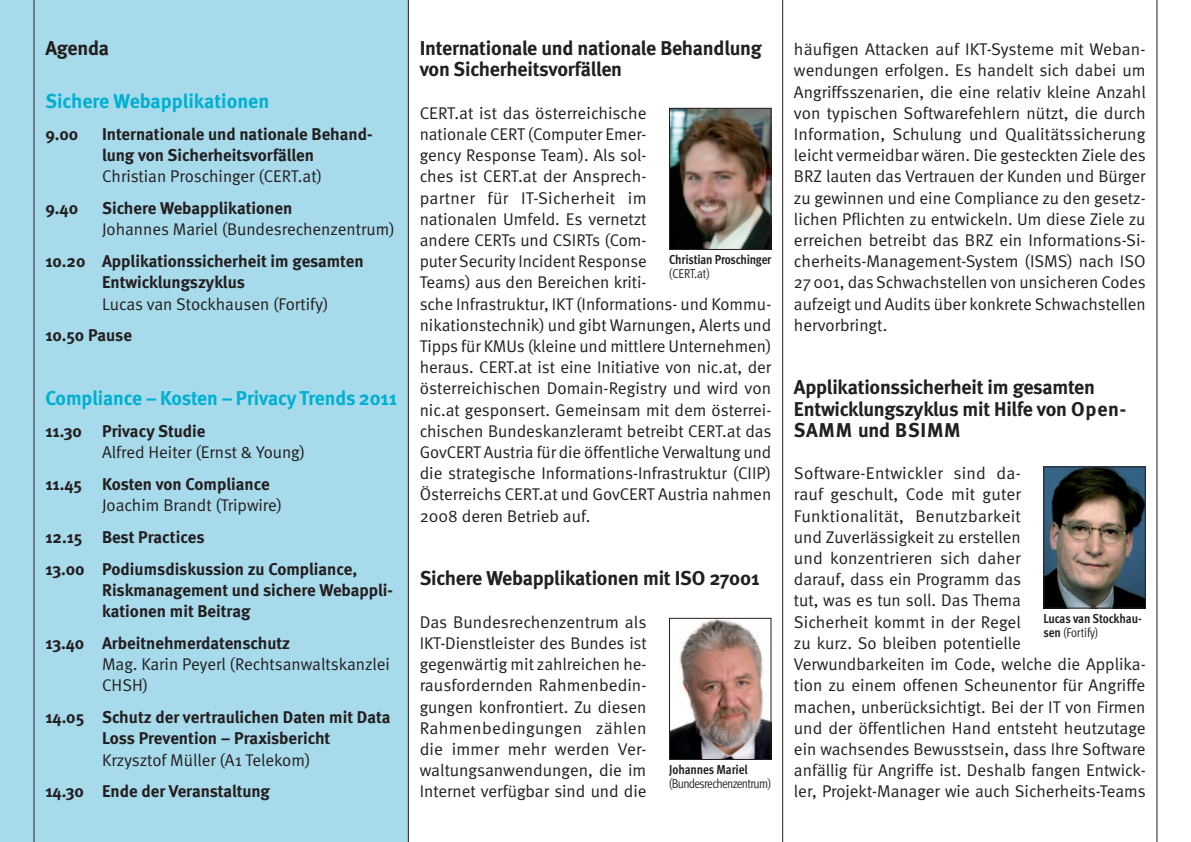
<style>
.page{position:relative;width:1191px;height:842px;background:#fff}
.page>*{position:absolute;margin:0;border:0;box-sizing:border-box;transform-origin:0 0}
.body_subt{font:700 20px/21.2px "Meta";letter-spacing:-.01em;color:#231f20}
.agenda_bold{font:700 20px "Meta";letter-spacing:-.005em;color:#00b0d1}
.agenda_titel{font:700 20px "Meta";letter-spacing:-.01em;color:#231f20}
.body{font:17px/21.2px "Meta Normal";color:#231f20;text-align:justify}
.referent_im_text{font:17px/21.2px "Meta Normal";color:#231f20}
.agenda_bold-2{font:700 17px/21.2px "Meta";color:#231f20}
.agenda_referent{font:17px/21.2px "Meta Normal";color:#231f20}
.t1{font:700 13px/14px "Meta Cond";letter-spacing:-.015em;color:#231f20}
.t2{font:13px/14px "Meta Cond Normal";letter-spacing:-.05em;color:#231f20}
.s1{font-family:"Meta Cond Normal";font-weight:400}
.s2{font-family:"Meta Cond";font-weight:700}
</style>
<div class="page">
<div style="left:0;top:0;width:408px;height:842px;background:#a7daea"></div>
<hr style="left:34px;top:0;width:1px;height:842px;background:#231f20">
<hr style="left:408px;top:0;width:1px;height:842px;background:#231f20">
<hr style="left:782px;top:0;width:1px;height:842px;background:#231f20">
<hr style="left:1156px;top:0;width:1px;height:842px;background:#231f20">
<img style="left:671px;top:620px;width:98px;height:138px">
<div style="left:669px;top:618px;width:102px;height:142px;border:1px solid #231f20"></div>
<img style="left:671px;top:110px;width:98px;height:138px">
<div style="left:669px;top:108px;width:102px;height:142px;border:1px solid #231f20"></div>
<img style="left:1045px;top:469px;width:98px;height:137px">
<div style="left:1043px;top:467px;width:102px;height:141px;border:1px solid #231f20"></div>
<p class="agenda_titel" style="left:45px;top:36px;width:65px">Agenda</p>
<p class="agenda_bold" style="left:45px;top:89px;width:225px">Sichere Webapplikationen</p>
<p class="agenda_bold-2" style="left:45px;top:123px;width:35px">9.00</p>
<p class="agenda_bold-2" style="left:102px;top:123px;width:272px">Internationale und nationale Behand&shy;lung von Sicherheitsvorfällen</p>
<p class="agenda_referent" style="left:102px;top:166px;width:221px">Christian Proschinger (CERT.at)</p>
<p class="agenda_bold-2" style="left:45px;top:198px;width:34px">9.40</p>
<p class="agenda_bold-2" style="left:102px;top:198px;width:192px">Sichere Webapplikationen</p>
<p class="agenda_referent" style="left:102px;top:219px;width:294px">Johannes Mariel (Bundesrechenzentrum)</p>
<p class="agenda_bold-2" style="left:102px;top:251px;width:263px;text-indent:-57px">10.20 Applikationssicherheit im gesamten<br>Entwicklungszyklus</p>
<p class="agenda_referent" style="left:102px;top:293px;width:228px">Lucas van Stockhausen (Fortify)</p>
<p class="agenda_bold-2" style="left:45px;top:325px;width:88px">10.50 Pause</p>
<p class="agenda_bold" style="left:45px;top:386px;width:353px">Compliance – Kosten – Privacy Trends 2011</p>
<p class="agenda_bold-2" style="left:45px;top:420px;width:162px">11.30 Privacy Studie</p>
<p class="agenda_referent" style="left:102px;top:441px;width:205px">Alfred Heiter (Ernst &amp; Young)</p>
<p class="agenda_bold-2" style="left:45px;top:473px;width:226px">11.45 Kosten von Compliance</p>
<p class="agenda_referent" style="left:102px;top:494px;width:182px">Joachim Brandt (Tripwire)</p>
<p class="agenda_bold-2" style="left:45px;top:526px;width:161px">12.15 Best Practices</p>
<p class="agenda_bold-2" style="left:102px;top:558px;width:292px;text-indent:-57px">13.00 Podiumsdiskussion zu Compliance,<br>Riskmanagement und sichere Webappli&shy;kationen mit Beitrag</p>
<p class="agenda_bold-2" style="left:45px;top:632px;width:246px">13.40 Arbeitnehmerdatenschutz</p>
<p class="agenda_referent" style="left:102px;top:653px;width:289px">Mag. Karin Peyerl (Rechtsanwaltskanzlei<br>CHSH)</p>
<p class="agenda_bold-2" style="left:45px;top:706px;width:346px;text-align:center">14.05 Schutz der vertraulichen Daten mit Data<br>Loss Prevention – Praxisbericht</p>
<p class="agenda_referent" style="left:102px;top:749px;width:210px">Krzysztof Müller (A1 Telekom)</p>
<p class="agenda_bold-2" style="left:45px;top:781px;width:226px">14.30 Ende der Veranstaltung</p>
<p class="body_subt" style="left:420px;top:37px;width:343px">Internationale und nationale Behandlung von Sicherheitsvorfällen</p>
<p class="referent_im_text" style="left:420px;top:102px;width:353px">CERT.at ist das österreichische<br>nationale CERT (Computer Emer-<br>gency Response Team). Als sol-<br>ches ist CERT.at der Ansprech-<br>partner für IT-Sicherheit im<br>nationalen Umfeld. Es vernetzt<br>andere CERTs und CSIRTs (Com-<br>puter Security Incident Response<br>Teams) aus den Bereichen kriti-<br>sche Infrastruktur, IKT (Informations- und Kommu&shy;nikationstechnik) und gibt Warnungen, Alerts und Tipps für KMUs (kleine und mittlere Unternehmen) heraus. CERT.at ist eine Initiative von nic.at, der österreichischen Domain-Registry und wird von nic.at gesponsert. Gemeinsam mit dem österrei&shy;chischen Bundeskanzleramt betreibt CERT.at das GovCERT Austria für die öffentliche Verwaltung und die strategische Informations-Infrastruktur (CIIP)<br>Österreichs CERT.at und GovCERT Austria nahmen 2008 deren Betrieb auf.</p>
<p class="t1" style="left:669px;top:252px;width:104px">Christian Proschinger <span class="s1">(CERT.at)</span></p>
<p class="body_subt" style="left:420px;top:567px;width:341px">Sichere Webapplikationen mit ISO 27001</p>
<p class="body" style="left:420px;top:611px;width:228px">Das Bundesrechenzentrum als IKT-Dienstleister des Bundes ist gegenwärtig mit zahlreichen he&shy;rausfordernden Rahmenbedin&shy;gungen konfrontiert. Zu diesen Rahmenbedingungen zählen die immer mehr werden Ver&shy;waltungsanwendungen, die im Internet verfügbar sind und die</p>
<p class="t2" style="left:669px;top:762px;width:103px"><span class="s2">Johannes Mariel </span>(Bundesrechenzentrum)</p>
<p class="body" style="left:794px;top:39px;width:353px">häufigen Attacken auf IKT-Systeme mit Weban&shy;wendungen erfolgen. Es handelt sich dabei um Angriffsszenarien, die eine relativ kleine Anzahl von typischen Softwarefehlern nützt, die durch Information, Schulung und Qualitätssicherung leicht vermeidbar wären. Die gesteckten Ziele des BRZ lauten das Vertrauen der Kunden und Bürger zu gewinnen und eine Compliance zu den gesetz&shy;lichen Pflichten zu entwickeln. Um diese Ziele zu erreichen betreibt das BRZ ein Informations-Si&shy;cherheits-Management-System (ISMS) nach ISO 27001, das Schwachstellen von unsicheren Codes aufzeigt und Audits über konkrete Schwachstellen hervorbringt.</p>
<p class="body_subt" style="left:794px;top:377px;width:334px">Applikationssicherheit im gesamten<br>Entwicklungszyklus mit Hilfe von Open-<br>SAMM und BSIMM</p>
<p class="body" style="left:794px;top:463px;width:353px;text-align:left">Software-Entwickler sind da-<br>rauf geschult, Code mit guter<br>Funktionalität, Benutzbarkeit<br>und Zuverlässigkeit zu erstellen<br>und konzentrieren sich daher<br>darauf, dass ein Programm das<br>tut, was es tun soll. Das Thema<br>Sicherheit kommt in der Regel<br>zu kurz. So bleiben potentielle Verwundbarkeiten im Code, welche die Applika&shy;tion zu einem offenen Scheunentor für Angriffe machen, unberücksichtigt. Bei der IT von Firmen und der öffentlichen Hand entsteht heutzutage ein wachsendes Bewusstsein, dass Ihre Software anfällig für Angriffe ist. Deshalb fangen Entwick&shy;ler, Projekt-Manager wie auch Sicherheits-Teams</p>
<p class="t1" style="left:1043px;top:611px;width:100px">Lucas van Stockhau&shy;sen <span class="s1">(Fortify)</span></p>
</div>
